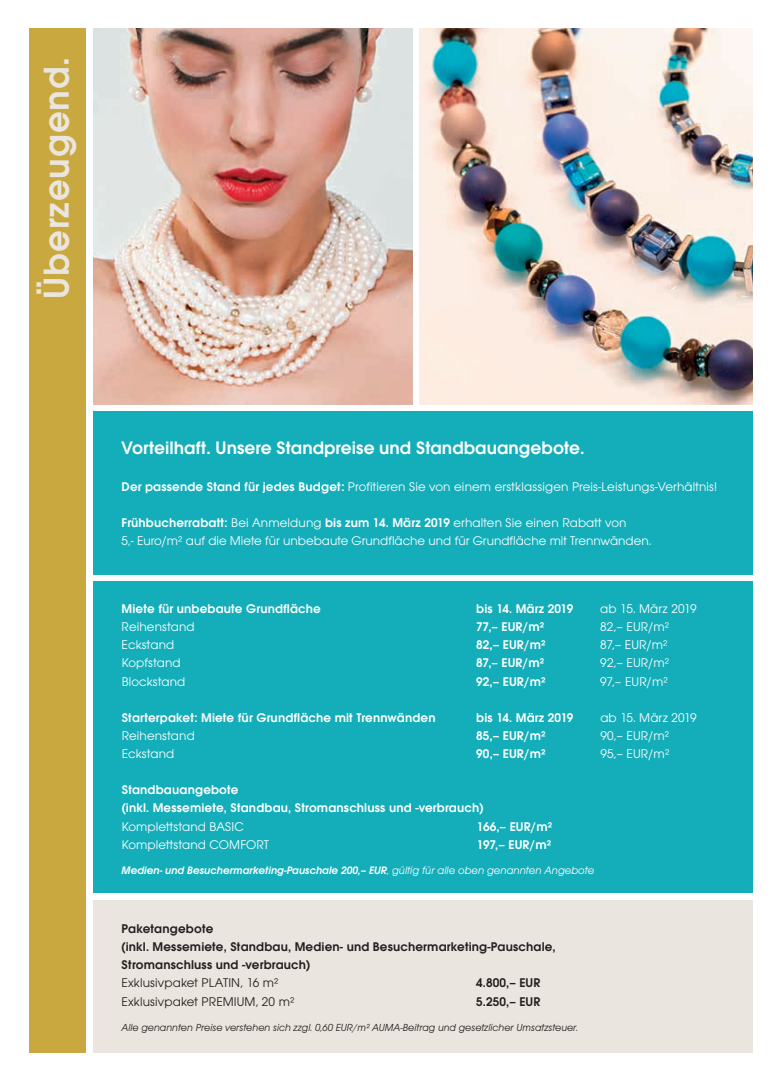
<style>
.page{position:relative;width:780px;height:1081px;background:#fff}
.page>*{position:absolute;margin:0;border:0;box-sizing:border-box;transform-origin:0 0}
.t1{font:600 37.5px "Avant Garde Gothic Itc T";letter-spacing:.02em;color:#eae5de}
.t2{font:600 18.75px "Avant Garde Gothic Itc T";color:#fff}
.t3{font:13.12px/18.1px "Avant Garde Gothic Itc T";letter-spacing:.01em;color:#fff}
.t4{font:600 13.12px/18.1px "Avant Garde Gothic Itc T";letter-spacing:.01em;color:#fff}
.t5{font:600 13.12px/18.1px "Avant Garde Gothic Itc T";letter-spacing:.01em;color:#231f20}
.t6{font:13.12px "Avant Garde Gothic Itc T";letter-spacing:.01em;color:#231f20}
.t7{font:italic 600 11.25px "Avant Garde Gothic Itc T";color:#fff}
.t8{font:italic 10.62px "Avant Garde Gothic Itc T";color:#231f20}
.s1{font-weight:600}
.s2{font-weight:400}
</style>
<div class="page">
<div style="left:93px;top:411px;width:659px;height:163px;background:#13aeba"></div>
<div style="left:29px;top:29px;width:57px;height:1024px;background:#c9a93f"></div>
<div style="left:93px;top:581px;width:659px;height:312px;background:#13aeba"></div>
<div style="left:93px;top:900px;width:659px;height:153px;background:#eae5de"></div>
<img style="left:93px;top:29px;width:319px;height:375px">
<img style="left:419px;top:29px;width:333px;height:375px">
<h1 class="t1" style="left:34px;top:299px;width:244px;rotate:-90deg">Überzeugend.</h1>
<h2 class="t2" style="left:122px;top:437px;width:464px">Vorteilhaft. Unsere Standpreise und Standbauangebote.</h2>
<p class="t3" style="left:122px;top:477px;width:597px"><span class="s1">Der passende Stand für jedes Budget:</span> Profitieren Sie von einem erstklassigen Preis-Leistungs-Verhältnis!</p>
<p class="t3" style="left:122px;top:513px;width:531px"><span class="s1">Frühbucherrabatt:</span> Bei Anmeldung <span class="s1">bis zum 14. März 2019</span> erhalten Sie einen Rabatt von<br>5,- Euro/m² auf die Miete für unbebaute Grundfläche und für Grundfläche mit Trennwänden.</p>
<p class="t4" style="left:122px;top:599px;width:201px">Miete für unbebaute Grundfläche</p>
<p class="t4" style="left:476px;top:599px;width:99px">bis 14. März 2019</p>
<p class="t3" style="left:600px;top:599px;width:98px">ab 15. März 2019</p>
<p class="t3" style="left:122px;top:617px;width:75px">Reihenstand</p>
<p class="t4" style="left:476px;top:617px;width:70px">77,– EUR/m²</p>
<p class="t3" style="left:600px;top:617px;width:70px">82,– EUR/m²</p>
<p class="t3" style="left:122px;top:635px;width:54px">Eckstand</p>
<p class="t4" style="left:476px;top:636px;width:71px">82,– EUR/m²</p>
<p class="t3" style="left:600px;top:635px;width:69px">87,– EUR/m²</p>
<p class="t3" style="left:122px;top:654px;width:61px">Kopfstand</p>
<p class="t4" style="left:476px;top:654px;width:69px">87,– EUR/m²</p>
<p class="t3" style="left:600px;top:654px;width:70px">92,– EUR/m²</p>
<p class="t3" style="left:122px;top:672px;width:65px">Blockstand</p>
<p class="t4" style="left:476px;top:672px;width:71px">92,– EUR/m²</p>
<p class="t3" style="left:600px;top:672px;width:69px">97,– EUR/m²</p>
<p class="t4" style="left:122px;top:708px;width:315px">Starterpaket: Miete für Grundfläche mit Trennwänden</p>
<p class="t4" style="left:476px;top:708px;width:99px">bis 14. März 2019</p>
<p class="t3" style="left:600px;top:708px;width:98px">ab 15. März 2019</p>
<p class="t3" style="left:122px;top:726px;width:75px">Reihenstand</p>
<p class="t4" style="left:476px;top:726px;width:71px">85,– EUR/m²</p>
<p class="t3" style="left:600px;top:726px;width:70px">90,– EUR/m²</p>
<p class="t3" style="left:122px;top:744px;width:54px">Eckstand</p>
<p class="t4" style="left:476px;top:744px;width:71px">90,– EUR/m²</p>
<p class="t3" style="left:600px;top:744px;width:70px">95,– EUR/m²</p>
<p class="t4" style="left:122px;top:781px;width:363px">Standbauangebote<br>(inkl. Messemiete, Standbau, Stromanschluss und -verbrauch)</p>
<p class="t3" style="left:122px;top:817px;width:123px">Komplettstand BASIC</p>
<p class="t4" style="left:477px;top:817px;width:77px">166,– EUR/m²</p>
<p class="t3" style="left:122px;top:835px;width:149px">Komplettstand COMFORT</p>
<p class="t4" style="left:477px;top:835px;width:76px">197,– EUR/m²</p>
<p class="t7" style="left:122px;top:863px;width:474px">Medien- und Besuchermarketing-Pauschale 200,– EUR<span class="s2">, gültig für alle oben genannten Angebote</span></p>
<p class="t5" style="left:122px;top:919px;width:435px">Paketangebote<br>(inkl. Messemiete, Standbau, Medien- und Besuchermarketing-Pauschale,<br>Stromanschluss und -verbrauch)</p>
<p class="t6" style="left:122px;top:975px;width:158px">Exklusivpaket PLATIN, 16 m²</p>
<p class="t5" style="left:476px;top:974px;width:66px">4.800,– EUR</p>
<p class="t6" style="left:122px;top:993px;width:174px">Exklusivpaket PREMIUM, 20 m²</p>
<p class="t5" style="left:476px;top:992px;width:66px">5.250,– EUR</p>
<p class="t8" style="left:122px;top:1021px;width:458px">Alle genannten Preise verstehen sich zzgl. 0,60 EUR/m² AUMA-Beitrag und gesetzlicher Umsatzsteuer.</p>
</div>
